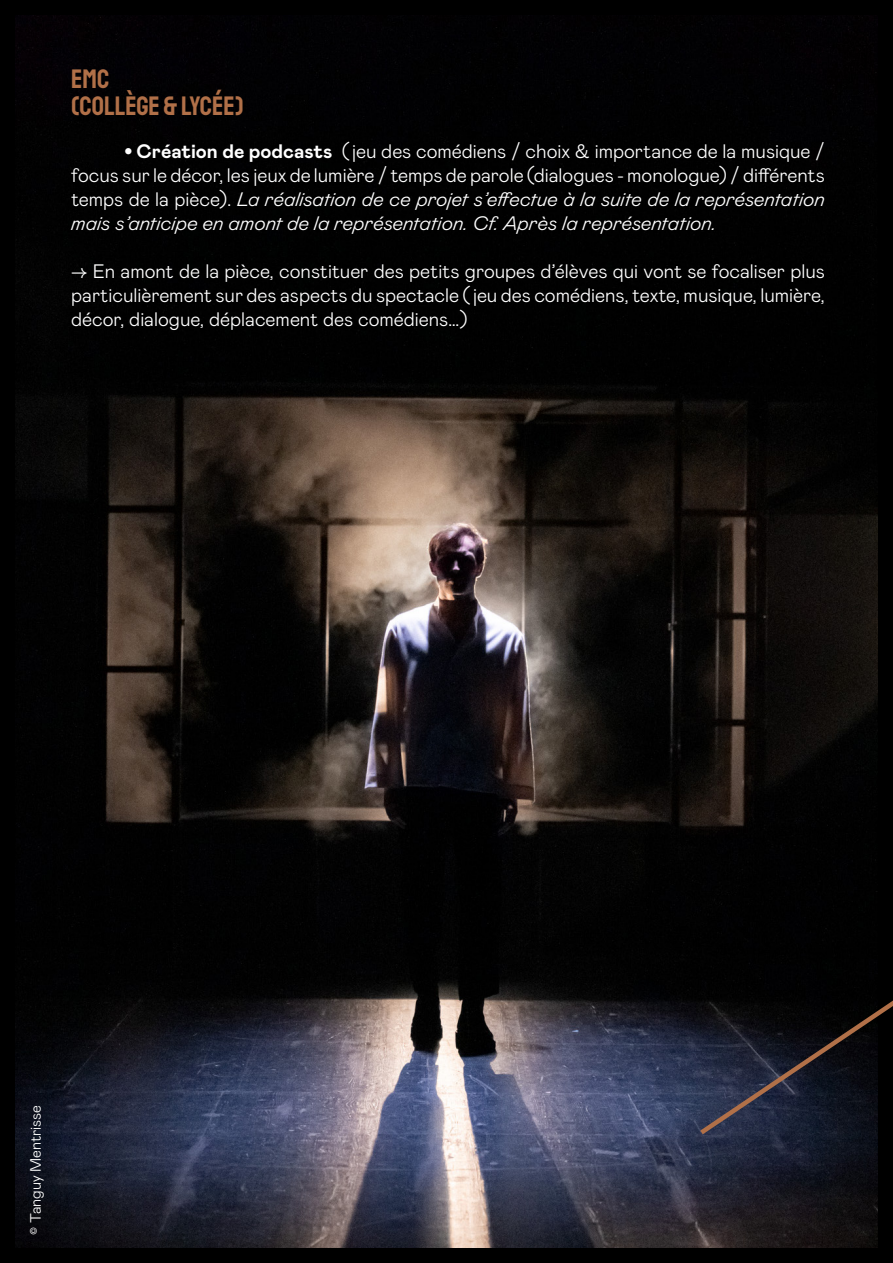
<style>
.page{position:relative;width:893px;height:1263px;background:#fff}
.page>*{position:absolute;margin:0;border:0;box-sizing:border-box;transform-origin:0 0}
.t1{font:27px "Staatliches";color:#b17048}
.t2{font:300 19.5px/24px "Mabry Pro";color:#fff;text-align:justify}
.t3{font:300 15px "Mabry Pro";color:#fff}
.s1{font-weight:700}
.s2{font-style:italic}
</style>
<div class="page">
<img style="left:16px;top:16px;width:861px;height:1231px">
<div style="left:0;top:0;width:893px;height:1263px;border:15px solid #000"></div>
<svg style="left:695px;top:941px;width:198px;height:198px;background:#12131b"></svg>
<svg style="left:125px;top:148px;width:7px;height:7px"></svg>
<p class="t1" style="left:71px;top:61px;width:40px">EMC</p>
<p class="t1" style="left:71px;top:88px;width:174px">(COLLÈGE &amp; LYCÉE)</p>
<p class="t2" style="left:71px;top:138px;width:755px;text-indent:65px"><span class="s1">Création de podcasts</span> (jeu des comédiens / choix &amp; importance de la musique / focus sur le décor, les jeux de lumière / temps de parole (dialogues - monologue) / différents temps de la pièce). <span class="s2">La réalisation de ce projet s’effectue à la suite de la représentation mais s’anticipe en amont de la représentation. Cf. Après la représentation.</span></p>
<p class="t2" style="left:71px;top:258px;width:755px">→ En amont de la pièce, constituer des petits groupes d’élèves qui vont se focaliser plus particulièrement sur des aspects du spectacle (jeu des comédiens, texte, musique, lumière, décor, dialogue, déplacement des comédiens…)</p>
<p class="t3" style="left:25px;top:1235px;width:131px;rotate:-90deg">© Tanguy Mentrisse</p>
</div>
